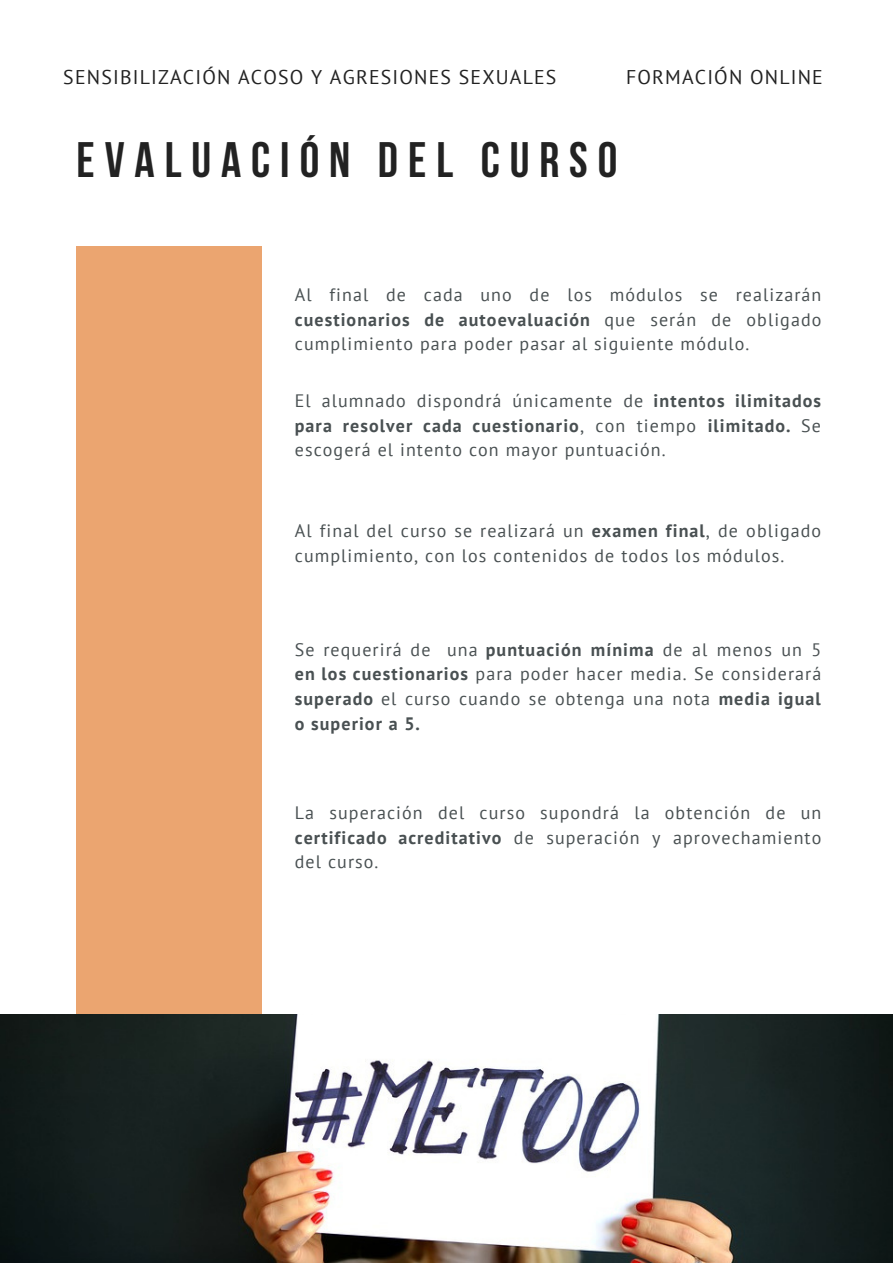
<style>
.page{position:relative;width:893px;height:1264px;background:#fff}
.page>*{position:absolute;margin:0;border:0;box-sizing:border-box;transform-origin:0 0}
.t1{font:700 49.65px "Bebas Neue";letter-spacing:.2em;color:#222}
.t2{font:19.8px "PT Sans";letter-spacing:.06em;color:#222}
.t3{font:18px/24.6px "PT Sans";letter-spacing:.06em;color:#495052;text-align:justify}
.s1{font-weight:700}
</style>
<div class="page">
<div style="left:77px;top:246px;width:184px;height:970px;background:#eba570"></div>
<img style="left:0;top:1014px;width:892px;height:248px">
<p class="t2" style="left:63px;top:64px;width:494px">SENSIBILIZACIÓN ACOSO Y AGRESIONES SEXUALES</p>
<p class="t2" style="left:626px;top:64px;width:198px">FORMACIÓN ONLINE</p>
<h1 class="t1" style="left:77px;top:140px;width:542px">EVALUACIÓN DEL CURSO</h1>
<p class="t3" style="left:295px;top:282px;width:528px">Al final de cada uno de los módulos se realizarán <span class="s1">cuestionarios de autoevaluación</span> que serán de obligado cumplimiento para poder pasar al siguiente módulo.</p>
<p class="t3" style="left:295px;top:388px;width:527px">El alumnado dispondrá únicamente de <span class="s1">intentos ilimitados para resolver cada cuestionario</span>, con tiempo <span class="s1">ilimitado.</span> Se escogerá el intento con mayor puntuación.</p>
<p class="t3" style="left:295px;top:518px;width:527px">Al final del curso se realizará un <span class="s1">examen final</span>, de obligado cumplimiento, con los contenidos de todos los módulos.</p>
<p class="t3" style="left:295px;top:636px;width:528px">Se requerirá de una <span class="s1">puntuación mínima</span> de al menos un 5 <span class="s1">en los cuestionarios</span> para poder hacer media. Se considerará <span class="s1">superado</span> el curso cuando se obtenga una nota <span class="s1">media igual o superior a 5.</span></p>
<p class="t3" style="left:295px;top:800px;width:528px">La superación del curso supondrá la obtención de un <span class="s1">certificado acreditativo</span> de superación y aprovechamiento del curso.</p>
</div>
